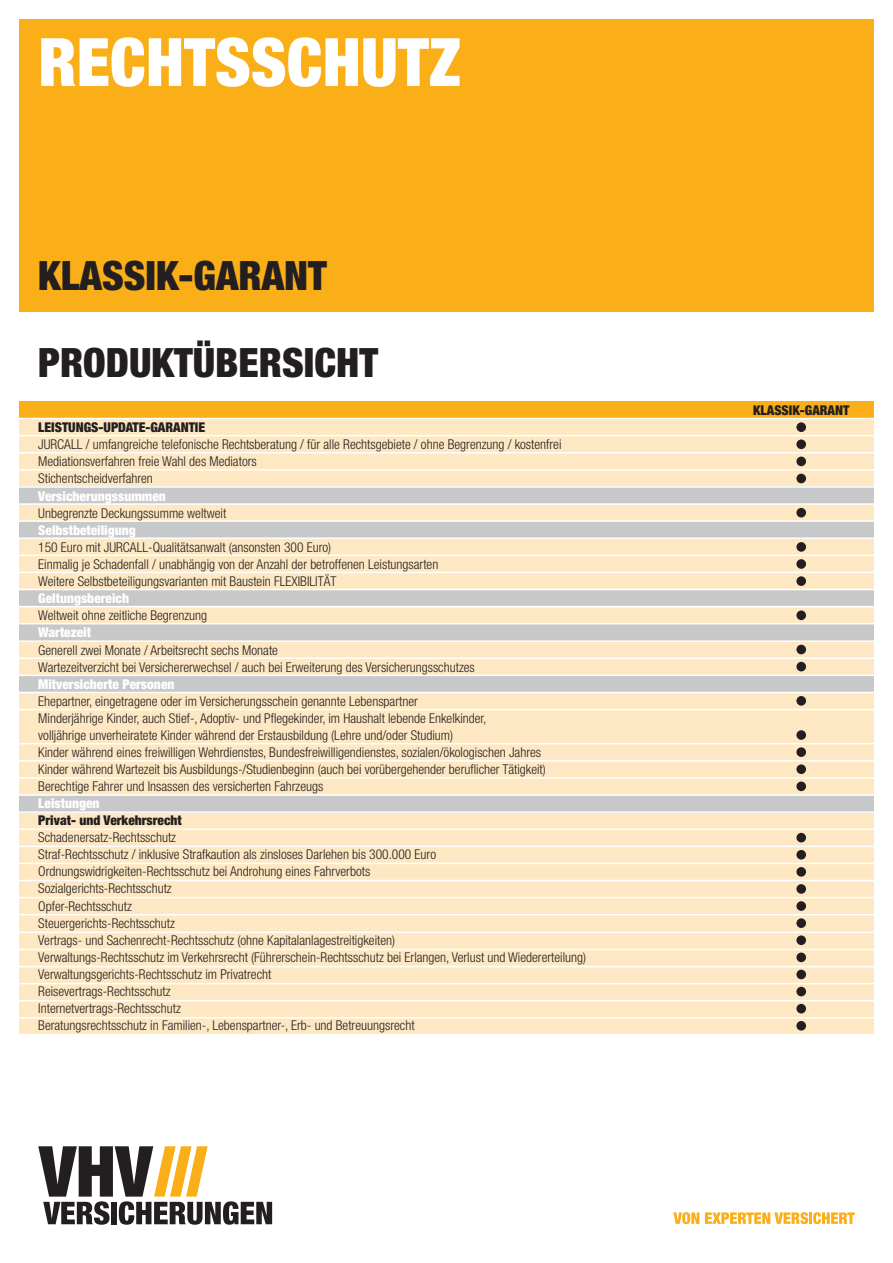
<style>
.page{position:relative;width:893px;height:1263px;background:#fff}
.page>*{position:absolute;margin:0;border:0;box-sizing:border-box;transform-origin:0 0}
.t1{font:900 condensed 66.75px "Helvetica Neue";color:#fff}
.t2{font:900 condensed 40.5px/86.1px "Helvetica Neue";color:#231f20}
.t3{font:300 condensed 13.5px/17.1px "Helvetica Neue";color:#231f20}
.t4{font:900 condensed 13.5px "Helvetica Neue";color:#fff}
.t5{font:900 condensed 13.5px "Helvetica Neue";color:#231f20}
</style>
<div class="page">
<div style="left:19px;top:404px;width:855px;height:631px;background:#fee8c3"></div>
<div style="left:19px;top:402px;width:855px;height:17px;background:#faaf18"></div>
<div style="left:19px;top:521px;width:855px;height:17px;background:#c7c8ca"></div>
<div style="left:19px;top:487px;width:855px;height:17px;background:#c7c8ca"></div>
<div style="left:19px;top:589px;width:855px;height:18px;background:#c7c8ca"></div>
<div style="left:19px;top:624px;width:855px;height:17px;background:#c7c8ca"></div>
<div style="left:19px;top:675px;width:855px;height:17px;background:#c7c8ca"></div>
<div style="left:19px;top:795px;width:855px;height:17px;background:#c7c8ca"></div>
<hr style="left:16px;top:418px;width:861px;height:1px;background:#fff">
<hr style="left:16px;top:914px;width:861px;height:1px;background:#fff">
<hr style="left:16px;top:555px;width:861px;height:1px;background:#fff">
<hr style="left:16px;top:435px;width:861px;height:1px;background:#fff">
<hr style="left:16px;top:572px;width:861px;height:1px;background:#fff">
<hr style="left:16px;top:606px;width:861px;height:1px;background:#fff">
<hr style="left:16px;top:452px;width:861px;height:1px;background:#fff">
<hr style="left:16px;top:469px;width:861px;height:2px;background:#fff">
<hr style="left:16px;top:486px;width:861px;height:2px;background:#fff">
<hr style="left:16px;top:640px;width:861px;height:2px;background:#fff">
<hr style="left:16px;top:760px;width:861px;height:2px;background:#fff">
<hr style="left:16px;top:503px;width:861px;height:2px;background:#fff">
<hr style="left:16px;top:520px;width:861px;height:2px;background:#fff">
<hr style="left:16px;top:537px;width:861px;height:2px;background:#fff">
<hr style="left:16px;top:589px;width:861px;height:1px;background:#fff">
<hr style="left:16px;top:623px;width:861px;height:1px;background:#fff">
<hr style="left:16px;top:675px;width:861px;height:1px;background:#fff">
<hr style="left:16px;top:743px;width:861px;height:1px;background:#fff">
<hr style="left:16px;top:777px;width:861px;height:2px;background:#fff">
<hr style="left:16px;top:657px;width:861px;height:2px;background:#fff">
<hr style="left:16px;top:794px;width:861px;height:2px;background:#fff">
<hr style="left:16px;top:932px;width:861px;height:1px;background:#fff">
<hr style="left:16px;top:811px;width:861px;height:2px;background:#fff">
<hr style="left:16px;top:949px;width:861px;height:1px;background:#fff">
<hr style="left:16px;top:828px;width:861px;height:2px;background:#fff">
<hr style="left:16px;top:966px;width:861px;height:1px;background:#fff">
<hr style="left:16px;top:845px;width:861px;height:2px;background:#fff">
<hr style="left:16px;top:983px;width:861px;height:1px;background:#fff">
<hr style="left:16px;top:863px;width:861px;height:1px;background:#fff">
<hr style="left:16px;top:1000px;width:861px;height:1px;background:#fff">
<hr style="left:16px;top:880px;width:861px;height:1px;background:#fff">
<hr style="left:16px;top:1017px;width:861px;height:1px;background:#fff">
<hr style="left:16px;top:1034px;width:861px;height:1px;background:#fff">
<hr style="left:16px;top:897px;width:861px;height:1px;background:#fff">
<div style="left:19px;top:19px;width:855px;height:292px;background:#faaf18"></div>
<svg style="left:38px;top:1146px;width:234px;height:79px"></svg>
<svg style="left:673px;top:1212px;width:26px;height:12px"></svg>
<svg style="left:705px;top:1212px;width:150px;height:12px"></svg>
<div style="left:796px;top:422px;width:10px;height:10px;background:#231f20;border-radius:50%"></div>
<div style="left:796px;top:439px;width:10px;height:10px;background:#231f20;border-radius:50%"></div>
<div style="left:796px;top:457px;width:10px;height:9px;background:#231f20;border-radius:50%"></div>
<div style="left:796px;top:474px;width:10px;height:9px;background:#231f20;border-radius:50%"></div>
<div style="left:796px;top:508px;width:10px;height:9px;background:#231f20;border-radius:50%"></div>
<div style="left:796px;top:542px;width:10px;height:10px;background:#231f20;border-radius:50%"></div>
<div style="left:796px;top:559px;width:10px;height:10px;background:#231f20;border-radius:50%"></div>
<div style="left:796px;top:576px;width:10px;height:10px;background:#231f20;border-radius:50%"></div>
<div style="left:796px;top:610px;width:10px;height:10px;background:#231f20;border-radius:50%"></div>
<div style="left:796px;top:645px;width:10px;height:9px;background:#231f20;border-radius:50%"></div>
<div style="left:796px;top:662px;width:10px;height:9px;background:#231f20;border-radius:50%"></div>
<div style="left:796px;top:696px;width:10px;height:10px;background:#231f20;border-radius:50%"></div>
<div style="left:796px;top:730px;width:10px;height:10px;background:#231f20;border-radius:50%"></div>
<div style="left:796px;top:747px;width:10px;height:10px;background:#231f20;border-radius:50%"></div>
<div style="left:796px;top:764px;width:10px;height:10px;background:#231f20;border-radius:50%"></div>
<div style="left:796px;top:781px;width:10px;height:10px;background:#231f20;border-radius:50%"></div>
<div style="left:796px;top:833px;width:10px;height:9px;background:#231f20;border-radius:50%"></div>
<div style="left:796px;top:850px;width:10px;height:9px;background:#231f20;border-radius:50%"></div>
<div style="left:796px;top:867px;width:10px;height:10px;background:#231f20;border-radius:50%"></div>
<div style="left:796px;top:884px;width:10px;height:10px;background:#231f20;border-radius:50%"></div>
<div style="left:796px;top:901px;width:10px;height:10px;background:#231f20;border-radius:50%"></div>
<div style="left:796px;top:918px;width:10px;height:10px;background:#231f20;border-radius:50%"></div>
<div style="left:796px;top:935px;width:10px;height:10px;background:#231f20;border-radius:50%"></div>
<div style="left:796px;top:952px;width:10px;height:10px;background:#231f20;border-radius:50%"></div>
<div style="left:796px;top:970px;width:10px;height:9px;background:#231f20;border-radius:50%"></div>
<div style="left:796px;top:987px;width:10px;height:9px;background:#231f20;border-radius:50%"></div>
<div style="left:796px;top:1004px;width:10px;height:9px;background:#231f20;border-radius:50%"></div>
<div style="left:796px;top:1021px;width:10px;height:9px;background:#231f20;border-radius:50%"></div>
<hr style="left:16px;top:692px;width:861px;height:1px;background:#fff">
<hr style="left:16px;top:709px;width:861px;height:1px;background:#fff">
<h1 class="t1" style="left:38px;top:21px;width:424px">RECHTSSCHUTZ</h1>
<h2 class="t2" style="left:38px;top:232px;width:290px">KLASSIK-GARANT<br>Produktübersicht</h2>
<p class="t5" style="left:38px;top:419px;width:168px">LEISTUNGS-UPDATE-GARANTIE</p>
<p class="t3" style="left:38px;top:436px;width:525px">JURCALL / umfangreiche telefonische Rechtsberatung / für alle Rechtsgebiete / ohne Begrenzung / kostenfrei<br>Mediationsverfahren freie Wahl des Mediators<br>Stichentscheidverfahren</p>
<p class="t4" style="left:38px;top:487px;width:129px">Versicherungssummen</p>
<p class="t3" style="left:38px;top:504px;width:189px">Unbegrenzte Deckungssumme weltweit</p>
<p class="t4" style="left:38px;top:522px;width:99px">Selbstbeteiligung</p>
<p class="t3" style="left:38px;top:538px;width:402px">150 Euro mit JURCALL-Qualitätsanwalt (ansonsten 300 Euro)<br>Einmalig je Schadenfall / unabhängig von der Anzahl der betroffenen Leistungsarten<br>Weitere Selbstbeteiligungsvarianten mit Baustein FLEXIBILITÄT</p>
<p class="t4" style="left:38px;top:590px;width:92px">Geltungsbereich</p>
<p class="t3" style="left:38px;top:607px;width:170px">Weltweit ohne zeitliche Begrenzung</p>
<p class="t4" style="left:38px;top:624px;width:54px">Wartezeit</p>
<p class="t3" style="left:38px;top:641px;width:438px">Generell zwei Monate / Arbeitsrecht sechs Monate<br>Wartezeitverzicht bei Versichererwechsel / auch bei Erweiterung des Versicherungsschutzes</p>
<p class="t4" style="left:38px;top:676px;width:138px">Mitversicherte Personen</p>
<p class="t3" style="left:38px;top:692px;width:509px">Ehepartner, eingetragene oder im Versicherungsschein genannte Lebenspartner<br>Minderjährige Kinder, auch Stief-, Adoptiv- und Pflegekinder, im Haushalt lebende Enkelkinder,<br>volljährige unverheiratete Kinder während der Erstausbildung (Lehre und/oder Studium)<br>Kinder während eines freiwilligen Wehrdienstes, Bundesfreiwilligendienstes, sozialen/ökologischen Jahres Kinder während Wartezeit bis Ausbildungs-/Studienbeginn (auch bei vorübergehender beruflicher Tätigkeit)<br>Berechtige Fahrer und Insassen des versicherten Fahrzeugs</p>
<p class="t4" style="left:38px;top:795px;width:63px">Leistungen</p>
<p class="t5" style="left:38px;top:812px;width:145px">Privat- und Verkehrsrecht</p>
<p class="t3" style="left:38px;top:829px;width:549px">Schadenersatz-Rechtsschutz<br>Straf-Rechtsschutz / inklusive Strafkaution als zinsloses Darlehen bis 300.000 Euro Ordnungswidrigkeiten-Rechtsschutz bei Androhung eines Fahrverbots<br>Sozialgerichts-Rechtsschutz<br>Opfer-Rechtsschutz<br>Steuergerichts-Rechtsschutz<br>Vertrags- und Sachenrecht-Rechtsschutz (ohne Kapitalanlagestreitigkeiten)<br>Verwaltungs-Rechtsschutz im Verkehrsrecht (Führerschein-Rechtsschutz bei Erlangen, Verlust und Wiedererteilung)<br>Verwaltungsgerichts-Rechtsschutz im Privatrecht<br>Reisevertrags-Rechtsschutz<br>Internetvertrags-Rechtsschutz<br>Beratungsrechtsschutz in Familien-, Lebenspartner-, Erb- und Betreuungsrecht</p>
<p class="t5" style="left:753px;top:402px;width:98px">KLASSIK-GARANT</p>
</div>
